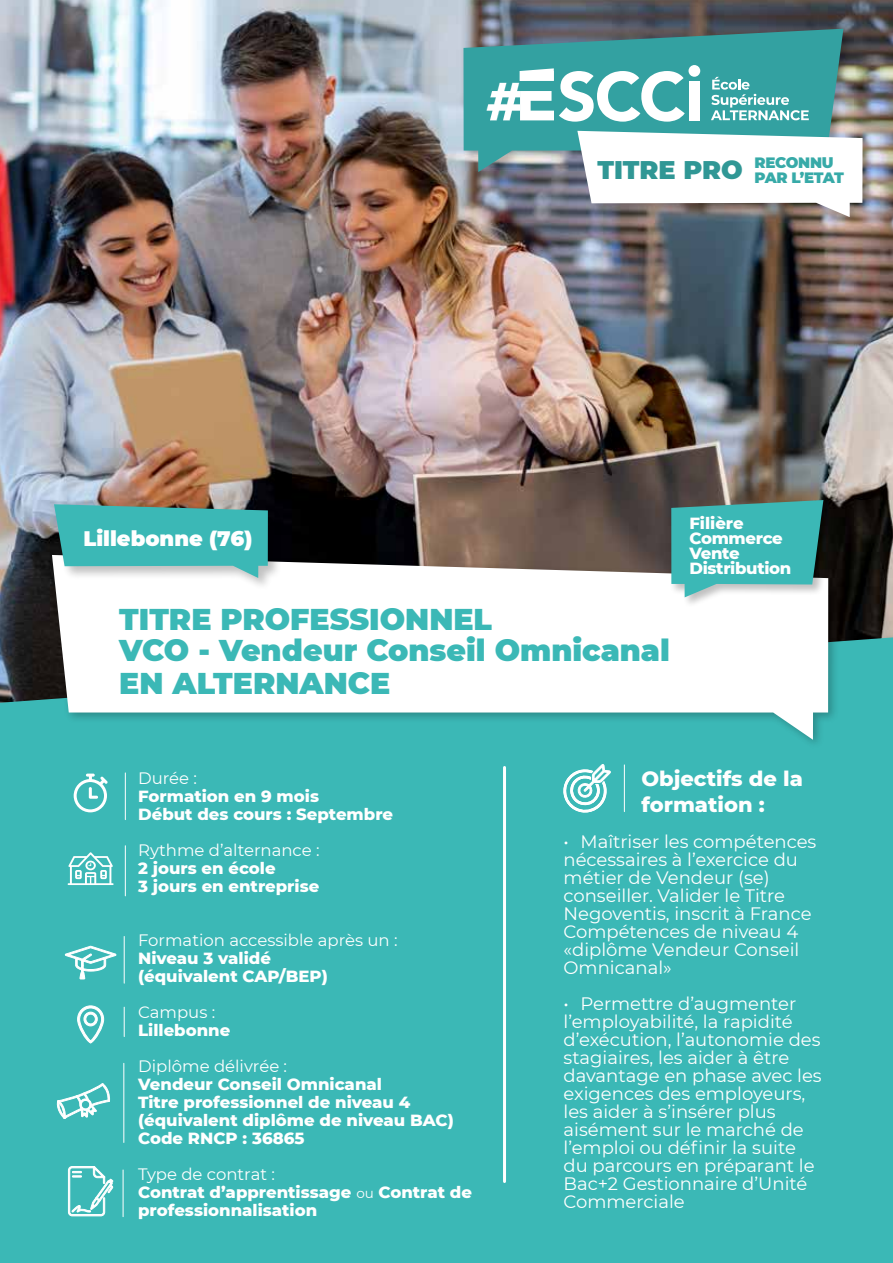
<style>
.page{position:relative;width:893px;height:1263px;background:#fff}
.page>*{position:absolute;margin:0;border:0;box-sizing:border-box;transform-origin:0 0}
.t1{font:900 30px/32.2px "Montserrat";color:#3bb8b6}
.t2{font:900 25.5px "Montserrat";color:#309795}
.t3{font:800 21px/25.2px "Montserrat";color:#fff}
.t4{font:900 21px "Montserrat";color:#fff}
.t5{font:18px/18px "Montserrat";color:#fff}
.t6{font:800 16.5px/18px "Montserrat";color:#fff}
.t7{font:16.5px "Montserrat";color:#fff}
.t8{font:800 16.5px/15px "Montserrat";letter-spacing:-.02em;color:#fff}
.t9{font:900 15px "Montserrat";letter-spacing:-.055em;color:#37aaa8}
.s1{font-weight:400}
.s2{font-weight:400;font-size:13.5px}
</style>
<div class="page">
<img style="left:0;top:0;width:893px;height:627px">
<div style="left:0;top:637px;width:893px;height:626px;background:#3bb8b6"></div>
<div style="left:47px;top:550px;width:792px;height:200px;background:#000;opacity:.25"></div>
<svg style="left:52px;top:555px;width:776px;height:185px"></svg>
<div style="left:52px;top:502px;width:230px;height:89px;background:#000;opacity:.25"></div>
<svg style="left:54px;top:504px;width:214px;height:74px;background:#58b8b6"></svg>
<hr style="left:503px;top:767px;width:3px;height:414px;background:#fff">
<svg style="left:74px;top:774px;width:34px;height:38px"></svg>
<svg style="left:68px;top:852px;width:46px;height:33px"></svg>
<svg style="left:65px;top:946px;width:51px;height:33px"></svg>
<svg style="left:77px;top:1005px;width:27px;height:38px"></svg>
<hr style="left:125px;top:773px;width:1px;height:47px;background:#fff">
<hr style="left:124px;top:936px;width:1px;height:47px;background:#fff">
<hr style="left:123px;top:1063px;width:1px;height:79px;background:#fff">
<svg style="left:124px;top:1007px;width:1px;height:29px"></svg>
<hr style="left:123px;top:1170px;width:1px;height:47px;background:#fff">
<hr style="left:125px;top:846px;width:1px;height:50px;background:#fff">
<svg style="left:56px;top:1081px;width:54px;height:42px"></svg>
<svg style="left:68px;top:1166px;width:46px;height:50px"></svg>
<svg style="left:560px;top:749px;width:51px;height:66px"></svg>
<hr style="left:624px;top:765px;width:1px;height:47px;background:#fff">
<div style="left:670px;top:498px;width:164px;height:110px;background:#000;opacity:.25"></div>
<svg style="left:671px;top:500px;width:152px;height:97px;background:#50b4b2"></svg>
<div style="left:462px;top:27px;width:392px;height:156px;background:#000;opacity:.25"></div>
<svg style="left:463px;top:29px;width:380px;height:143px;background:#439899"></svg>
<svg style="left:711px;top:77px;width:98px;height:43px;background:#64b7b7"></svg>
<div style="left:688px;top:65px;width:12px;height:12px;background:#fff;border-radius:50%"></div>
<div style="left:689px;top:81px;width:11px;height:39px;background:#fff"></div>
<svg style="left:487px;top:68px;width:198px;height:54px"></svg>
<div style="left:576px;top:129px;width:298px;height:99px;background:#000;opacity:.25"></div>
<svg style="left:577px;top:131px;width:285px;height:86px"></svg>
<p class="t4" style="left:83px;top:523px;width:170px">Lillebonne (76)</p>
<h2 class="t2" style="left:597px;top:151px;width:238px">TITRE PRO <sup>RECONNU</sup></h2>
<p class="t9" style="left:754px;top:166px;width:91px">PAR L’ETAT</p>
<p class="t8" style="left:689px;top:514px;width:103px">Filière<br>Commerce<br>Vente<br>Distribution</p>
<h1 class="t1" style="left:119px;top:601px;width:552px">TITRE PROFESSIONNEL<br>VCO - Vendeur Conseil Omnicanal<br>EN ALTERNANCE</h1>
<p class="t7" style="left:138px;top:767px;width:60px">Durée :</p>
<p class="t6" style="left:138px;top:786px;width:257px">Formation en 9 mois<br>Début des cours : Septembre</p>
<p class="t7" style="left:138px;top:839px;width:183px">Rythme d’alternance :</p>
<p class="t6" style="left:138px;top:858px;width:183px">2 jours en école<br>3 jours en entreprise</p>
<p class="t7" style="left:138px;top:929px;width:261px">Formation accessible après un :</p>
<p class="t6" style="left:138px;top:948px;width:191px">Niveau 3 validé (équivalent CAP/BEP)</p>
<p class="t7" style="left:138px;top:1001px;width:79px">Campus :</p>
<p class="t6" style="left:138px;top:1020px;width:94px">Lillebonne</p>
<p class="t7" style="left:138px;top:1055px;width:150px">Diplôme délivrée :</p>
<p class="t6" style="left:138px;top:1074px;width:317px">Vendeur Conseil Omnicanal<br>Titre professionnel de niveau 4 (équivalent diplôme de niveau BAC)<br>Code RNCP : 36865</p>
<p class="t6" style="left:138px;top:1164px;width:335px"><span class="s1">Type de contrat :<br></span>Contrat d’apprentissage <span class="s2">ou</span> Contrat de professionnalisation</p>
<p class="t3" style="left:641px;top:765px;width:163px">Objectifs de la formation :</p>
<p class="t5" style="left:563px;top:832px;width:254px">• Maîtriser les compétences nécessaires à l’exercice du métier de Vendeur (se) conseiller. Valider le Titre<br>Negoventis, inscrit à France<br>Compétences de niveau 4 «diplôme Vendeur Conseil<br>Omnicanal»</p>
<p class="t5" style="left:563px;top:994px;width:260px">• Permettre d’augmenter l’employabilité, la rapidité d’exécution, l’autonomie des stagiaires, les aider à être davantage en phase avec les exigences des employeurs, les aider à s’insérer plus aisément sur le marché de l’emploi ou définir la suite du parcours en préparant le<br>Bac+2 Gestionnaire d’Unité<br>Commerciale</p>
</div>
